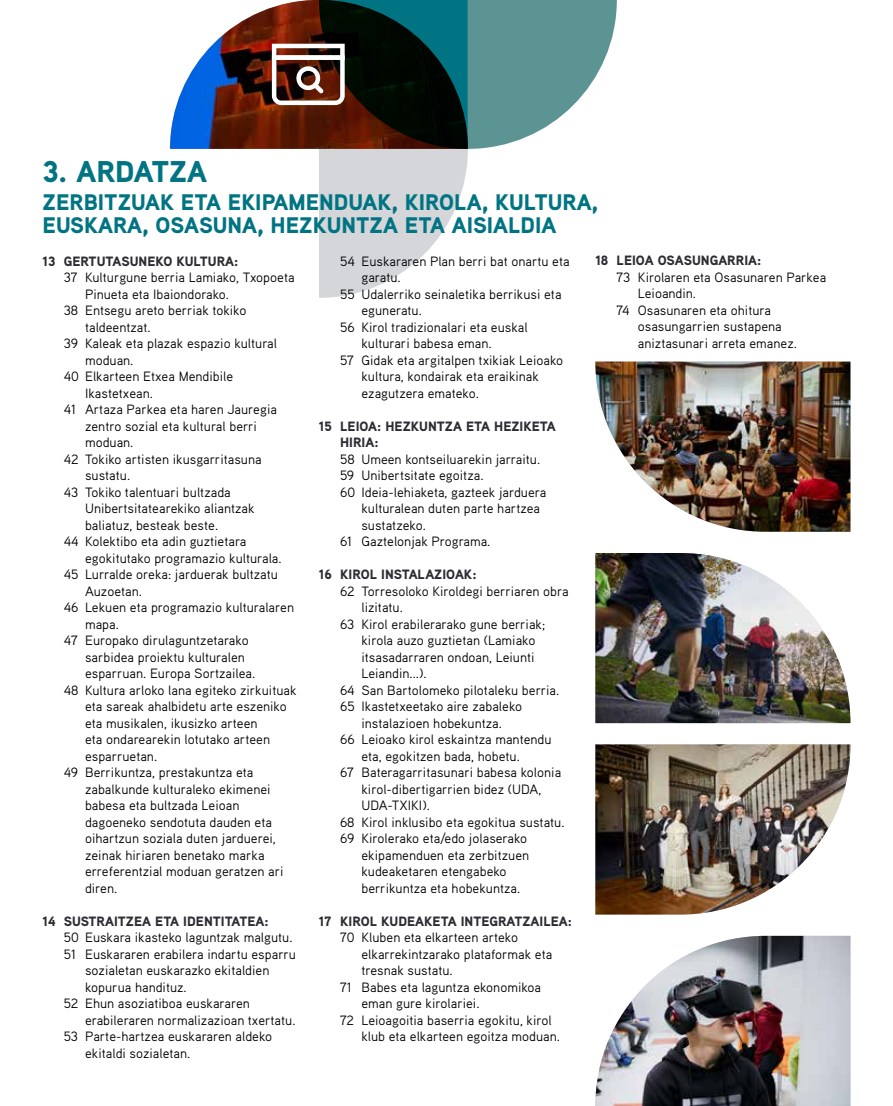
<style>
.page{position:relative;width:893px;height:1106px;background:#fff}
.page>*{position:absolute;margin:0;border:0;box-sizing:border-box;transform-origin:0 0}
.t1{font:900 30px "Aaux Pro OT";color:#007482}
.t2{font:900 22.5px/22.5px "Aaux Pro OT";color:#007482}
.t3{font:13.5px "Aaux Pro OT";color:#000}
.t4{font:900 13.5px/16.5px "Aaux Pro OT";color:#2c2c33}
</style>
<div class="page">
<img style="left:170px;top:7px;width:102px;height:142px">
<svg style="left:272px;top:0;width:345px;height:298px"></svg>
<img style="left:595px;top:553px;width:255px;height:170px">
<img style="left:595px;top:744px;width:255px;height:170px">
<img style="left:595px;top:935px;width:255px;height:171px">
<img style="left:595px;top:361px;width:255px;height:170px">
<h1 class="t1" style="left:43px;top:153px;width:166px">3. ARDATZA</h1>
<h2 class="t2" style="left:43px;top:190px;width:557px">ZERBITZUAK ETA EKIPAMENDUAK, KIROLA, KULTURA,<br>EUSKARA, OSASUNA, HEZKUNTZA ETA AISIALDIA</h2>
<p class="t4" style="left:43px;top:252px;width:197px">13 GERTUTASUNEKO KULTURA:</p>
<p class="t3" style="left:64px;top:269px;width:232px">37 Kulturgune berria Lamiako, Txopoeta</p>
<p class="t3" style="left:85px;top:285px;width:146px">Pinueta eta Ibaiondorako.</p>
<p class="t3" style="left:64px;top:302px;width:184px">38 Entsegu areto berriak tokiko</p>
<p class="t3" style="left:85px;top:318px;width:67px">taldeentzat.</p>
<p class="t3" style="left:64px;top:335px;width:215px">39 Kaleak eta plazak espazio kultural</p>
<p class="t3" style="left:85px;top:351px;width:50px">moduan.</p>
<p class="t3" style="left:64px;top:368px;width:171px">40 Elkarteen Etxea Mendibile</p>
<p class="t3" style="left:85px;top:384px;width:70px">Ikastetxean.</p>
<p class="t3" style="left:64px;top:401px;width:215px">41 Artaza Parkea eta haren Jauregia</p>
<p class="t3" style="left:85px;top:417px;width:173px">zentro sozial eta kultural berri</p>
<p class="t3" style="left:85px;top:434px;width:50px">moduan.</p>
<p class="t3" style="left:64px;top:450px;width:199px">42 Tokiko artisten ikusgarritasuna</p>
<p class="t3" style="left:85px;top:467px;width:47px">sustatu.</p>
<p class="t3" style="left:64px;top:483px;width:169px">43 Tokiko talentuari bultzada</p>
<p class="t3" style="left:85px;top:500px;width:171px">Unibertsitatearekiko aliantzak</p>
<p class="t3" style="left:85px;top:516px;width:135px">baliatuz, besteak beste.</p>
<p class="t3" style="left:64px;top:533px;width:184px">44 Kolektibo eta adin guztietara</p>
<p class="t3" style="left:85px;top:549px;width:198px">egokitutako programazio kulturala.</p>
<p class="t3" style="left:64px;top:566px;width:216px">45 Lurralde oreka: jarduerak bultzatu</p>
<p class="t3" style="left:85px;top:582px;width:58px">Auzoetan.</p>
<p class="t3" style="left:64px;top:599px;width:232px">46 Lekuen eta programazio kulturalaren</p>
<p class="t3" style="left:85px;top:615px;width:35px">mapa.</p>
<p class="t3" style="left:64px;top:632px;width:186px">47 Europako dirulaguntzetarako</p>
<p class="t3" style="left:85px;top:648px;width:161px">sarbidea proiektu kulturalen</p>
<p class="t3" style="left:85px;top:665px;width:172px">esparruan. Europa Sortzailea.</p>
<p class="t3" style="left:64px;top:681px;width:234px">48 Kultura arloko lana egiteko zirkuituak</p>
<p class="t3" style="left:85px;top:698px;width:203px">eta sareak ahalbidetu arte eszeniko</p>
<p class="t3" style="left:85px;top:714px;width:174px">eta musikalen, ikusizko arteen</p>
<p class="t3" style="left:85px;top:731px;width:187px">eta ondarearekin lotutako arteen</p>
<p class="t3" style="left:85px;top:747px;width:74px">esparruetan.</p>
<p class="t3" style="left:64px;top:764px;width:191px">49 Berrikuntza, prestakuntza eta</p>
<p class="t3" style="left:85px;top:780px;width:187px">zabalkunde kulturaleko ekimenei</p>
<p class="t3" style="left:85px;top:797px;width:156px">babesa eta bultzada Leioan</p>
<p class="t3" style="left:85px;top:813px;width:188px">dagoeneko sendotuta dauden eta</p>
<p class="t3" style="left:85px;top:830px;width:192px">oihartzun soziala duten jarduerei,</p>
<p class="t3" style="left:85px;top:846px;width:181px">zeinak hiriaren benetako marka</p>
<p class="t3" style="left:85px;top:863px;width:200px">erreferentzial moduan geratzen ari</p>
<p class="t3" style="left:85px;top:879px;width:34px">diren.</p>
<p class="t4" style="left:43px;top:912px;width:228px">14 SUSTRAITZEA ETA IDENTITATEA:</p>
<p class="t3" style="left:64px;top:929px;width:230px">50 Euskara ikasteko laguntzak malgutu.</p>
<p class="t3" style="left:64px;top:945px;width:234px">51 Euskararen erabilera indartu esparru</p>
<p class="t3" style="left:85px;top:962px;width:186px">sozialetan euskarazko ekitaldien</p>
<p class="t3" style="left:85px;top:978px;width:103px">kopurua handituz.</p>
<p class="t3" style="left:64px;top:995px;width:188px">52 Ehun asoziatiboa euskararen</p>
<p class="t3" style="left:85px;top:1011px;width:212px">erabileraren normalizazioan txertatu.</p>
<p class="t3" style="left:64px;top:1028px;width:210px">53 Parte-hartzea euskararen aldeko</p>
<p class="t3" style="left:85px;top:1044px;width:107px">ekitaldi sozialetan.</p>
<p class="t3" style="left:340px;top:252px;width:231px">54 Euskararen Plan berri bat onartu eta</p>
<p class="t3" style="left:361px;top:269px;width:41px">garatu.</p>
<p class="t3" style="left:340px;top:285px;width:223px">55 Udalerriko seinaletika berrikusi eta</p>
<p class="t3" style="left:361px;top:302px;width:62px">eguneratu.</p>
<p class="t3" style="left:340px;top:318px;width:189px">56 Kirol tradizionalari eta euskal</p>
<p class="t3" style="left:361px;top:335px;width:132px">kulturari babesa eman.</p>
<p class="t3" style="left:340px;top:351px;width:224px">57 Gidak eta argitalpen txikiak Leioako</p>
<p class="t3" style="left:361px;top:368px;width:179px">kultura, kondairak eta eraikinak</p>
<p class="t3" style="left:361px;top:384px;width:119px">ezagutzera emateko.</p>
<p class="t4" style="left:340px;top:417px;width:217px;text-indent:-21px">15 LEIOA: HEZKUNTZA ETA HEZIKETA<br>HIRIA:</p>
<p class="t3" style="left:340px;top:450px;width:202px">58 Umeen kontseiluarekin jarraitu.</p>
<p class="t3" style="left:340px;top:467px;width:145px">59 Unibertsitate egoitza.</p>
<p class="t3" style="left:340px;top:483px;width:208px">60 Ideia-lehiaketa, gazteek jarduera</p>
<p class="t3" style="left:361px;top:500px;width:180px">kulturalean duten parte hartzea</p>
<p class="t3" style="left:361px;top:516px;width:66px">sustatzeko.</p>
<p class="t3" style="left:340px;top:533px;width:152px">61 Gaztelonjak Programa.</p>
<p class="t4" style="left:319px;top:566px;width:159px">16 KIROL INSTALAZIOAK:</p>
<p class="t3" style="left:340px;top:582px;width:230px">62 Torresoloko Kiroldegi berriaren obra</p>
<p class="t3" style="left:361px;top:599px;width:43px">lizitatu.</p>
<p class="t3" style="left:340px;top:615px;width:207px">63 Kirol erabilerarako gune berriak;</p>
<p class="t3" style="left:361px;top:632px;width:175px">kirola auzo guztietan (Lamiako</p>
<p class="t3" style="left:361px;top:648px;width:175px">itsasadarraren ondoan, Leiunti</p>
<p class="t3" style="left:361px;top:665px;width:67px">Leiandin...).</p>
<p class="t3" style="left:340px;top:681px;width:221px">64 San Bartolomeko pilotaleku berria.</p>
<p class="t3" style="left:340px;top:698px;width:183px">65 Ikastetxeetako aire zabaleko</p>
<p class="t3" style="left:361px;top:714px;width:142px">instalazioen hobekuntza.</p>
<p class="t3" style="left:340px;top:731px;width:213px">66 Leioako kirol eskaintza mantendu</p>
<p class="t3" style="left:361px;top:747px;width:160px">eta, egokitzen bada, hobetu.</p>
<p class="t3" style="left:340px;top:764px;width:223px">67 Bateragarritasunari babesa kolonia</p>
<p class="t3" style="left:361px;top:780px;width:181px">kirol-dibertigarrien bidez (UDA,</p>
<p class="t3" style="left:361px;top:797px;width:70px">UDA-TXIKI).</p>
<p class="t3" style="left:340px;top:813px;width:226px">68 Kirol inklusibo eta egokitua sustatu.</p>
<p class="t3" style="left:340px;top:830px;width:189px">69 Kirolerako eta/edo jolaserako</p>
<p class="t3" style="left:361px;top:846px;width:169px">ekipamenduen eta zerbitzuen</p>
<p class="t3" style="left:361px;top:863px;width:147px">kudeaketaren etengabeko</p>
<p class="t3" style="left:361px;top:879px;width:160px">berrikuntza eta hobekuntza.</p>
<p class="t4" style="left:319px;top:912px;width:255px">17 KIROL KUDEAKETA INTEGRATZAILEA:</p>
<p class="t3" style="left:340px;top:929px;width:179px">70 Kluben eta elkarteen arteko</p>
<p class="t3" style="left:361px;top:945px;width:192px">elkarrekintzarako plataformak eta</p>
<p class="t3" style="left:361px;top:962px;width:93px">tresnak sustatu.</p>
<p class="t3" style="left:340px;top:978px;width:202px">71 Babes eta laguntza ekonomikoa</p>
<p class="t3" style="left:361px;top:995px;width:120px">eman gure kirolariei.</p>
<p class="t3" style="left:340px;top:1011px;width:213px">72 Leioagoitia baserria egokitu, kirol</p>
<p class="t3" style="left:361px;top:1028px;width:200px">klub eta elkarteen egoitza moduan.</p>
<p class="t4" style="left:595px;top:252px;width:168px">18 LEIOA OSASUNGARRIA:</p>
<p class="t3" style="left:617px;top:269px;width:211px">73 Kirolaren eta Osasunaren Parkea</p>
<p class="t3" style="left:638px;top:285px;width:60px">Leioandin.</p>
<p class="t3" style="left:617px;top:302px;width:156px">74 Osasunaren eta ohitura</p>
<p class="t3" style="left:638px;top:318px;width:145px">osasungarrien sustapena</p>
<p class="t3" style="left:638px;top:335px;width:161px">aniztasunari arreta emanez.</p>
</div>
